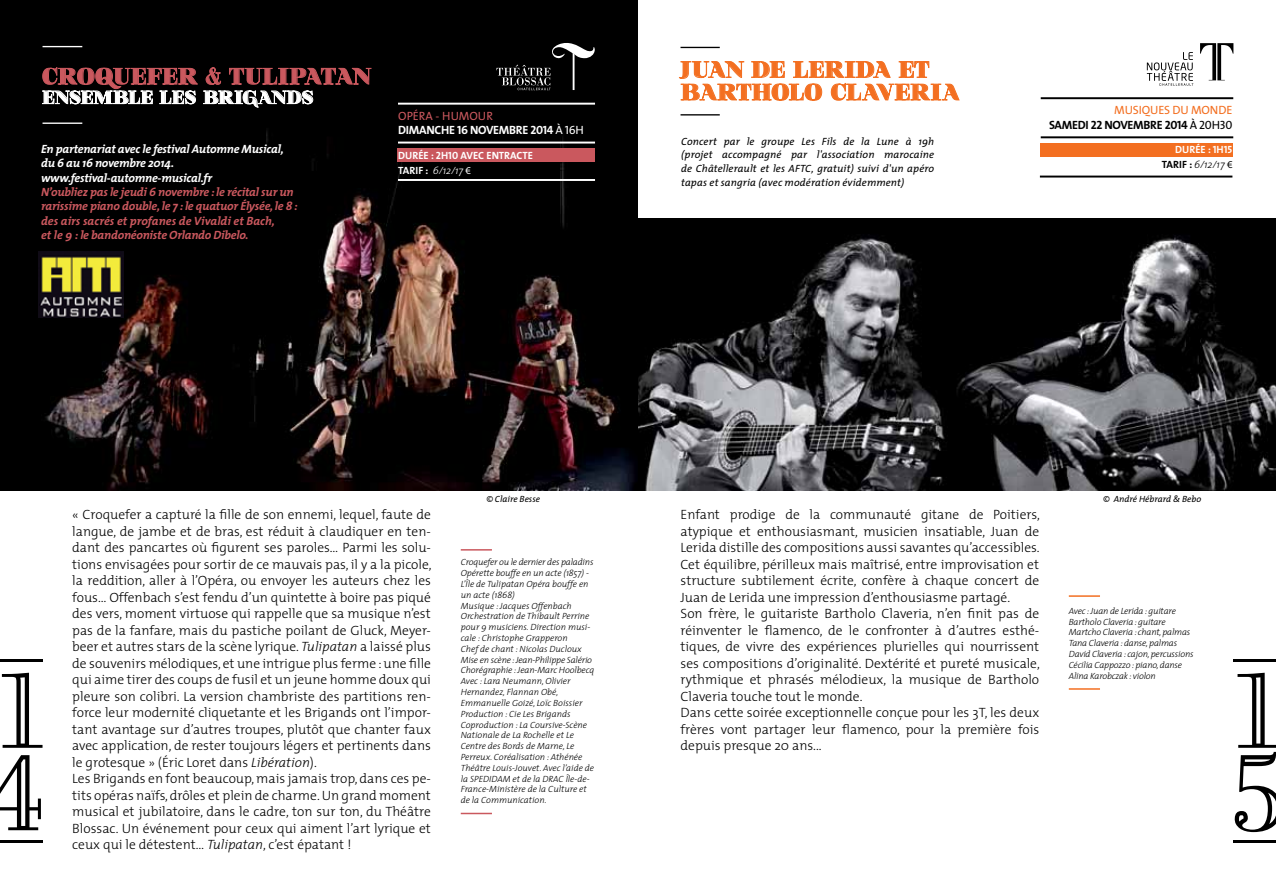
<style>
.page{position:relative;width:1276px;height:893px;background:#fff}
.page>*{position:absolute;margin:0;border:0;box-sizing:border-box;transform-origin:0 0}
.t1{font:900 22.5px "Nouvelle Vague";color:#f36f21}
.t2{font:900 22.5px "Nouvelle Vague";color:#ca585e}
.t3{font:900 18px "Nouvelle Vague";color:#fff}
.t4{font:300 13.5px/16.5px "The Mix";color:#000}
.t5{font:italic 700 12px/14.4px "The Mix";letter-spacing:-.02em;color:#ca585e}
.t6{font:italic 700 12px/14.4px "The Mix";letter-spacing:-.02em;color:#fff}
.t7{font:12px "The Mix Bold Caps";letter-spacing:-.025em;color:#fff}
.t8{font:12px "The Mix Bold Caps";letter-spacing:-.025em;color:#000}
.t9{font:12px "The Mix";color:#f36f21}
.t10{font:12px "The Mix";color:#ca585e}
.t11{font:italic 10.5px/13.5px "The Mix";letter-spacing:.01em;color:#000;text-align:justify}
.t12{font:10.5px "The Mix Bold Caps";color:#fff}
.t13{font:italic 300 10.5px "The Mix";color:#fff}
.t14{font:italic 300 10.5px "The Mix";color:#000}
.t15{font:10.5px "The Mix Bold Caps";color:#000}
.t16{font:italic 300 9px/10.8px "The Mix";color:#000}
.t17{font:italic 300 9px/10.8px "The Mix";letter-spacing:-.02em;color:#000}
.t18{font:italic 9px "The Mix";color:#000}
.s1{font-family:"Didot";font-weight:700}
.s2{font-family:"The Mix Caps"}
.s3{font-family:"The Mix Bold Caps";font-weight:400;font-style:normal}
.s4{font-family:"Myriad Pro";font-weight:400;font-style:normal}
.s5{font-style:italic}
</style>
<div class="page">
<svg style="left:2px;top:673px;width:41px;height:75px"></svg>
<svg style="left:0;top:755px;width:41px;height:75px"></svg>
<hr style="left:0;top:659px;width:43px;height:2px;background:#000">
<hr style="left:0;top:841px;width:43px;height:2px;background:#000">
<svg style="left:1234px;top:673px;width:42px;height:159px"></svg>
<hr style="left:1233px;top:659px;width:43px;height:2px;background:#000">
<hr style="left:1233px;top:841px;width:43px;height:2px;background:#000">
<img style="left:0;top:0;width:638px;height:490px">
<svg style="left:42px;top:67px;width:330px;height:41px"></svg>
<hr style="left:43px;top:46px;width:39px;height:1px;background:#fff">
<hr style="left:43px;top:123px;width:39px;height:1px;background:#fff">
<hr style="left:461px;top:549px;width:31px;height:2px;background:#ca585e">
<hr style="left:461px;top:813px;width:31px;height:1px;background:#ca585e">
<hr style="left:1068px;top:595px;width:32px;height:2px;background:#f36f21">
<hr style="left:1068px;top:688px;width:32px;height:2px;background:#f36f21">
<hr style="left:398px;top:103px;width:197px;height:2px;background:#fff">
<hr style="left:398px;top:142px;width:197px;height:2px;background:#fff">
<hr style="left:398px;top:179px;width:197px;height:2px;background:#fff">
<div style="left:398px;top:148px;width:197px;height:13px;background:#ca585e"></div>
<svg style="left:496px;top:40px;width:99px;height:50px"></svg>
<img style="left:38px;top:252px;width:85px;height:65px">
<img style="left:638px;top:219px;width:638px;height:271px">
<div style="left:1040px;top:143px;width:192px;height:13px;background:#f36f21"></div>
<hr style="left:1040px;top:97px;width:193px;height:2px;background:#000">
<hr style="left:1040px;top:136px;width:193px;height:2px;background:#000">
<hr style="left:1040px;top:176px;width:192px;height:2px;background:#000">
<svg style="left:1146px;top:52px;width:47px;height:34px"></svg>
<svg style="left:1200px;top:43px;width:33px;height:37px"></svg>
<hr style="left:680px;top:47px;width:40px;height:1px;background:#000">
<hr style="left:680px;top:114px;width:40px;height:2px;background:#000">
<svg style="left:679px;top:61px;width:280px;height:40px"></svg>
<h1 class="t2" style="left:43px;top:64px;width:35px">CROQUE</h1>
<h1 class="t2" style="left:147px;top:64px;width:115px">FER <span class="s1">&amp;</span> TULIPATAN</h1>
<h2 class="t3" style="left:43px;top:88px;width:29px">ENSEM</h2>
<h2 class="t3" style="left:113px;top:88px;width:105px">BLE LES BRIGANDS</h2>
<p class="t6" style="left:41px;top:141px;width:244px">En partenariat avec le festival Automne Musical, du 6 au 16 novembre 2014. www.festival-automne-musical.fr</p>
<p class="t5" style="left:41px;top:184px;width:258px">N’oubliez pas le jeudi 6 novembre : le récital sur un rarissime piano double, le 7 : le quatuor Élysée, le 8 : des airs sacrés et profanes de Vivaldi et Bach,<br>et le 9 : le bandonéoniste Orlando Dibelo.</p>
<p class="t10" style="left:398px;top:106px;width:16px">OPÉRA</p>
<p class="t10" style="left:435px;top:106px;width:25px">- HUMOUR</p>
<p class="t7" style="left:398px;top:120px;width:185px">DIMANCHE 16 NOVEMBRE 2014 <span class="s2">À 16H</span></p>
<p class="t12" style="left:398px;top:146px;width:7px">DURÉE</p>
<p class="t12" style="left:431px;top:146px;width:103px">: 2H10 AVEC ENTRACTE</p>
<p class="t12" style="left:398px;top:161px;width:6px">TARI</p>
<p class="t13" style="left:418px;top:162px;width:54px"><span class="s3">F :</span> 6/12/17 <span class="s4">€</span></p>
<h1 class="t1" style="left:680px;top:58px;width:30px">JUAN</h1>
<h1 class="t1" style="left:752px;top:58px;width:74px">DE LERIDA</h1>
<h1 class="t1" style="left:899px;top:58px;width:16px">ET</h1>
<h1 class="t1" style="left:680px;top:80px;width:19px">BARTHOLO</h1>
<h1 class="t1" style="left:831px;top:80px;width:33px">CLAVERIA</h1>
<p class="t11" style="left:681px;top:134px;width:254px">Concert par le groupe Les Fils de la Lune à 19h (projet accompagné par l'association marocaine de Châtellerault et les AFTC, gratuit) suivi d'un apéro tapas et sangria (avec modération évidemment)</p>
<p class="t9" style="left:1114px;top:100px;width:43px">MUSIQUES</p>
<p class="t9" style="left:1172px;top:100px;width:28px">DU MONDE</p>
<p class="t8" style="left:1049px;top:115px;width:185px">SAMEDI 22 NOVEMBRE 2014 <span class="s2">À 20H 30</span></p>
<p class="t12" style="left:1175px;top:141px;width:7px">DURÉE</p>
<p class="t12" style="left:1208px;top:141px;width:26px">: 1H15</p>
<p class="t15" style="left:1162px;top:156px;width:6px">TARI</p>
<p class="t14" style="left:1182px;top:156px;width:52px"><span class="s3">F :</span> 6/12/17 <span class="s4">€</span></p>
<p class="t4" style="left:72px;top:506px;width:361px">« Croquefer a capturé la fille de son ennemi, lequel, faute de langue, de jambe et de bras, est réduit à claudiquer en ten&shy;dant des pancartes où figurent ses paroles… Parmi les solu&shy;tions envisagées pour sortir de ce mauvais pas, il y a la picole, la reddition, aller à l’Opéra, ou envoyer les auteurs chez les fous… Offenbach s’est fendu d’un quintette à boire pas piqué des vers, moment virtuose qui rappelle que sa musique n’est pas de la fanfare, mais du pastiche poilant de Gluck, Meyer&shy;beer et autres stars de la scène lyrique. <span class="s5">Tulipatan</span> a laissé plus de souvenirs mélodiques, et une intrigue plus ferme : une fille qui aime tirer des coups de fusil et un jeune homme doux qui pleure son colibri. La version chambriste des partitions ren&shy;force leur modernité cliquetante et les Brigands ont l’impor&shy;tant avantage sur d’autres troupes, plutôt que chanter faux avec application, de rester toujours légers et pertinents dans le grotesque » (Éric Loret dans <span class="s5">Libération</span>).<br>Les Brigands en font beaucoup, mais jamais trop, dans ces pe&shy;tits opéras naïfs, drôles et plein de charme. Un grand moment musical et jubilatoire, dans le cadre, ton sur ton, du Théâtre Blossac. Un événement pour ceux qui aiment l’art lyrique et ceux qui le détestent… <span class="s5">Tulipatan</span>, c’est épatant !</p>
<p class="t18" style="left:486px;top:491px;width:55px">© Claire Besse</p>
<p class="t16" style="left:461px;top:557px;width:135px">Croquefer ou le dernier des paladins<br>Opérette bouffe en un acte (1857) -<br>L’Île de Tulipatan Opéra bouffe en un acte (1868)<br>Musique : Jacques Offenbach<br>Orchestration de Thibault Perrine pour 9 musiciens. Direction musi&shy;cale : Christophe Grapperon<br>Chef de chant : Nicolas Ducloux<br>Mise en scène : Jean-Philippe Salério<br>Chorégraphie : Jean-Marc Hoolbecq<br>Avec : Lara Neumann, Olivier<br>Hernandez, Flannan Obé,<br>Emmanuelle Goizé, Loïc Boissier<br>Production : Cie Les Brigands<br>Coproduction : La Coursive-Scène<br>Nationale de La Rochelle et Le<br>Centre des Bords de Marne, Le<br>Perreux. Coréalisation : Athénée<br>Théâtre Louis-Jouvet. Avec l’aide de la SPEDIDAM et de la DRAC Île-de-<br>France-Ministère de la Culture et de la Communication.</p>
<p class="t4" style="left:680px;top:506px;width:361px">Enfant prodige de la communauté gitane de Poitiers, atypique et enthousiasmant, musicien insatiable, Juan de Lerida distille des compositions aussi savantes qu’accessibles.<br>Cet équilibre, périlleux mais maîtrisé, entre improvisation et structure subtilement écrite, confère à chaque concert de Juan de Lerida une impression d’enthousiasme partagé.<br>Son frère, le guitariste Bartholo Claveria, n’en finit pas de réinventer le flamenco, de le confronter à d’autres esthé&shy;tiques, de vivre des expériences plurielles qui nourrissent ses compositions d’originalité. Dextérité et pureté musicale, rythmique et phrasés mélodieux, la musique de Bartholo Claveria touche tout le monde.<br>Dans cette soirée exceptionnelle conçue pour les 3T, les deux frères vont partager leur flamenco, pour la première fois depuis presque 20 ans...</p>
<p class="t18" style="left:1103px;top:491px;width:100px">© André Hébrard &amp; Bebo</p>
<p class="t17" style="left:1068px;top:605px;width:126px">Avec : Juan de Lerida : guitare<br>Bartholo Claveria : guitare<br>Martcho Claveria : chant, palmas<br>Tana Claveria : danse, palmas<br>David Claveria : cajon, percussions<br>Cécilia Cappozzo : piano, danse<br>Alina Karobczak : violon</p>
</div>
